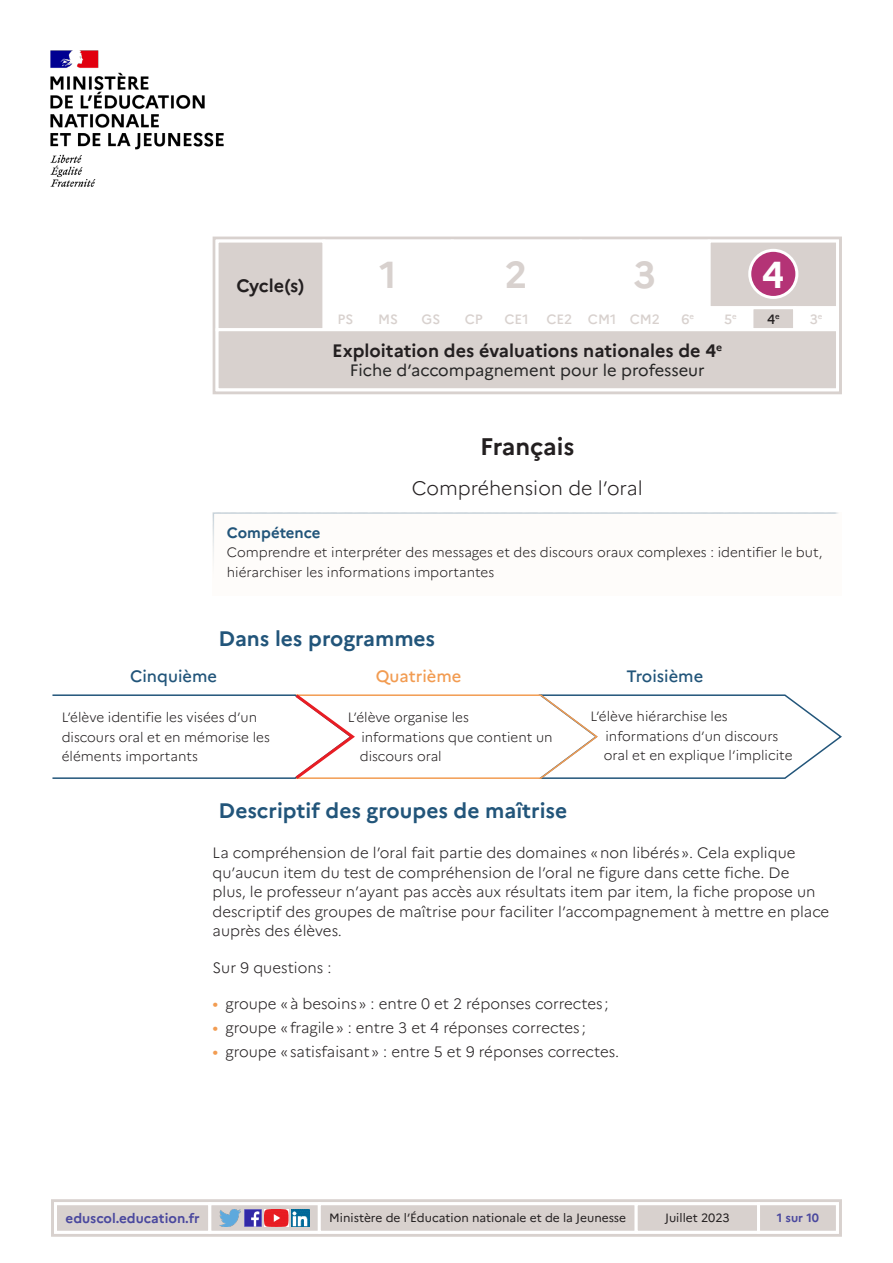
<style>
.page{position:relative;width:893px;height:1263px;background:#fff}
.page>*{position:absolute;margin:0;border:0;box-sizing:border-box;transform-origin:0 0}
.t1{font:700 37.5px "Marianne";color:#d8d1ce}
.t2{font:700 37.5px "Marianne";color:#fff}
._01_Titre_de_la_fich{font:700 24px "Marianne";letter-spacing:-.005em;color:#231f20}
._02_titre_1{font:700 21px "Marianne";color:#22557a}
._02_Sous-titre{font:300 19.5px "Marianne";color:#231f20}
.t3{font:700 18px "Marianne";color:#231f20}
.t4{font:16.5px "Marianne";color:#252525}
.Texte_courant{font:500 16.5px "Marianne";color:#22557a}
.Texte_courant-2{font:500 16.5px "Marianne";color:#f29c52}
.Texte_courant-3{font:300 15px/19.5px "Marianne";color:#231f20}
._08_Titre_encadré{font:700 15px "Marianne";color:#22557a}
._08_txt_encadré{font:300 13.5px/19.5px "Marianne";color:#231f20}
.t5{font:500 13.5px "Marianne";color:#d8d1ce}
.t6{font:700 13.5px "Marianne";color:#4a489e}
.t7{font:500 13.5px "Marianne";color:#231f20}
.t8{font:12px "Marianne";color:#231f20}
.t9{font:700 12px "Marianne";color:#4a489e}
.s1{font-weight:400;font-size:16.5px;color:#f29c52}
</style>
<div class="page">
<div style="left:51px;top:1199px;width:791px;height:38px;border:3px solid #d8d1ce"></div>
<svg style="left:52px;top:1201px;width:788px;height:34px"></svg>
<img style="left:50px;top:50px;width:174px;height:137px">
<svg style="left:212px;top:236px;width:630px;height:159px"></svg>
<div style="left:451px;top:240px;width:131px;height:69px;background:#fff"></div>
<div style="left:708px;top:240px;width:131px;height:69px;background:#d8d1ce;border:3px solid #fff"></div>
<div style="left:452px;top:308px;width:43px;height:22px;background:#fff"></div>
<div style="left:495px;top:308px;width:43px;height:22px;background:#fff"></div>
<div style="left:538px;top:308px;width:43px;height:22px;background:#fff"></div>
<div style="left:708px;top:306px;width:45px;height:25px;border:3px solid #fff"></div>
<div style="left:752px;top:308px;width:43px;height:22px;background:#d8d1ce"></div>
<div style="left:750px;top:306px;width:46px;height:25px;border:3px solid #fff"></div>
<div style="left:793px;top:306px;width:46px;height:25px;border:3px solid #fff"></div>
<div style="left:217px;top:241px;width:107px;height:89px;background:#d8d1ce"></div>
<div style="left:216px;top:240px;width:109px;height:91px;border:3px solid #fff"></div>
<div style="left:217px;top:330px;width:620px;height:60px;background:#d8d1ce"></div>
<div style="left:216px;top:328px;width:623px;height:63px;border:3px solid #fff"></div>
<div style="left:365px;top:250px;width:47px;height:47px;background:#fff;border-radius:50%"></div>
<div style="left:363px;top:249px;width:50px;height:50px;border:3px solid #fff;border-radius:50%"></div>
<div style="left:491px;top:249px;width:51px;height:50px;border:3px solid #fff;border-radius:50%"></div>
<div style="left:621px;top:250px;width:47px;height:47px;background:#fff;border-radius:50%"></div>
<div style="left:620px;top:249px;width:50px;height:50px;border:3px solid #fff;border-radius:50%"></div>
<div style="left:750px;top:250px;width:47px;height:47px;background:#b43376;border-radius:50%"></div>
<div style="left:748px;top:249px;width:50px;height:50px;border:3px solid #fff;border-radius:50%"></div>
<div style="left:213px;top:512px;width:629px;height:83px;background:#fefcfa"></div>
<svg style="left:52px;top:694px;width:790px;height:85px"></svg>
<p class="t3" style="left:237px;top:275px;width:69px">Cycle(s)</p>
<h1 class="t1" style="left:379px;top:252px;width:19px">1</h1>
<h1 class="t1" style="left:505px;top:252px;width:24px">2</h1>
<h1 class="t1" style="left:633px;top:252px;width:24px">3</h1>
<h1 class="t2" style="left:762px;top:252px;width:24px">4</h1>
<p class="t5" style="left:337px;top:311px;width:17px">PS</p>
<p class="t5" style="left:378px;top:311px;width:22px">MS</p>
<p class="t5" style="left:422px;top:311px;width:20px">GS</p>
<p class="t5" style="left:465px;top:311px;width:20px">CP</p>
<p class="t5" style="left:504px;top:311px;width:26px">CE1</p>
<p class="t5" style="left:546px;top:311px;width:115px">CE2 CM1 CM2</p>
<p class="t5" style="left:681px;top:311px;width:14px">6<sup>e</sup></p>
<p class="t5" style="left:724px;top:311px;width:14px">5<sup>e</sup></p>
<p class="t7" style="left:767px;top:311px;width:14px">4<sup>e</sup></p>
<p class="t5" style="left:810px;top:311px;width:14px">3<sup>e</sup></p>
<p class="t3" style="left:332px;top:339px;width:392px">Exploitation des évaluations nationales de 4<sup>e</sup></p>
<p class="t4" style="left:350px;top:360px;width:356px">Fiche d’accompagnement pour le professeur</p>
<p class="_01_Titre_de_la_fich" style="left:480px;top:432px;width:96px">Français</p>
<p class="_02_Sous-titre" style="left:412px;top:476px;width:233px">Compréhension de l’oral</p>
<p class="_08_Titre_encadré" style="left:227px;top:523px;width:95px">Compétence</p>
<p class="_08_txt_encadré" style="left:227px;top:543px;width:597px">Comprendre et interpréter des messages et des discours oraux complexes : identifier le but, hiérarchiser les informations importantes</p>
<p class="_02_titre_1" style="left:219px;top:625px;width:218px">Dans les programmes</p>
<p class="Texte_courant" style="left:130px;top:666px;width:88px">Cinquième</p>
<p class="Texte_courant-2" style="left:376px;top:666px;width:87px">Quatrième</p>
<p class="Texte_courant" style="left:626px;top:666px;width:78px">Troisième</p>
<p class="_08_txt_encadré" style="left:604px;top:707px;width:190px;text-indent:-14px">L’élève hiérarchise les informations d’un discours oral et en explique l’implicite</p>
<p class="_08_txt_encadré" style="left:62px;top:708px;width:210px">L’élève identifie les visées d’un discours oral et en mémorise les éléments importants</p>
<p class="_08_txt_encadré" style="left:360px;top:708px;width:194px;text-indent:-12px">L’élève organise les informations que contient un discours oral</p>
<p class="_02_titre_1" style="left:219px;top:797px;width:350px">Descriptif des groupes de maîtrise</p>
<p class="Texte_courant-3" style="left:213px;top:843px;width:618px">La compréhension de l’oral fait partie des domaines «non libérés». Cela explique qu’aucun item du test de compréhension de l’oral ne figure dans cette fiche. De<br>plus, le professeur n’ayant pas accès aux résultats item par item, la fiche propose un descriptif des groupes de maîtrise pour faciliter l’accompagnement à mettre en place auprès des élèves.</p>
<p class="Texte_courant-3" style="left:213px;top:958px;width:120px">Sur 9 questions :</p>
<p class="Texte_courant-3" style="left:213px;top:994px;width:397px"><span class="s1">•</span> groupe «à besoins» : entre 0 et 2 réponses correctes ;</p>
<p class="Texte_courant-3" style="left:213px;top:1018px;width:375px"><span class="s1">•</span> groupe «fragile» : entre 3 et 4 réponses correctes ;</p>
<p class="Texte_courant-3" style="left:213px;top:1042px;width:408px"><span class="s1">•</span> groupe «satisfaisant» : entre 5 et 9 réponses correctes.</p>
<p class="t6" style="left:66px;top:1210px;width:136px">eduscol.education.fr</p>
<p class="t8" style="left:329px;top:1211px;width:298px">Ministère de l’Éducation nationale et de la Jeunesse</p>
<p class="t8" style="left:665px;top:1211px;width:66px">Juillet 2023</p>
<p class="t9" style="left:777px;top:1211px;width:44px">1 sur 10</p>
</div>
